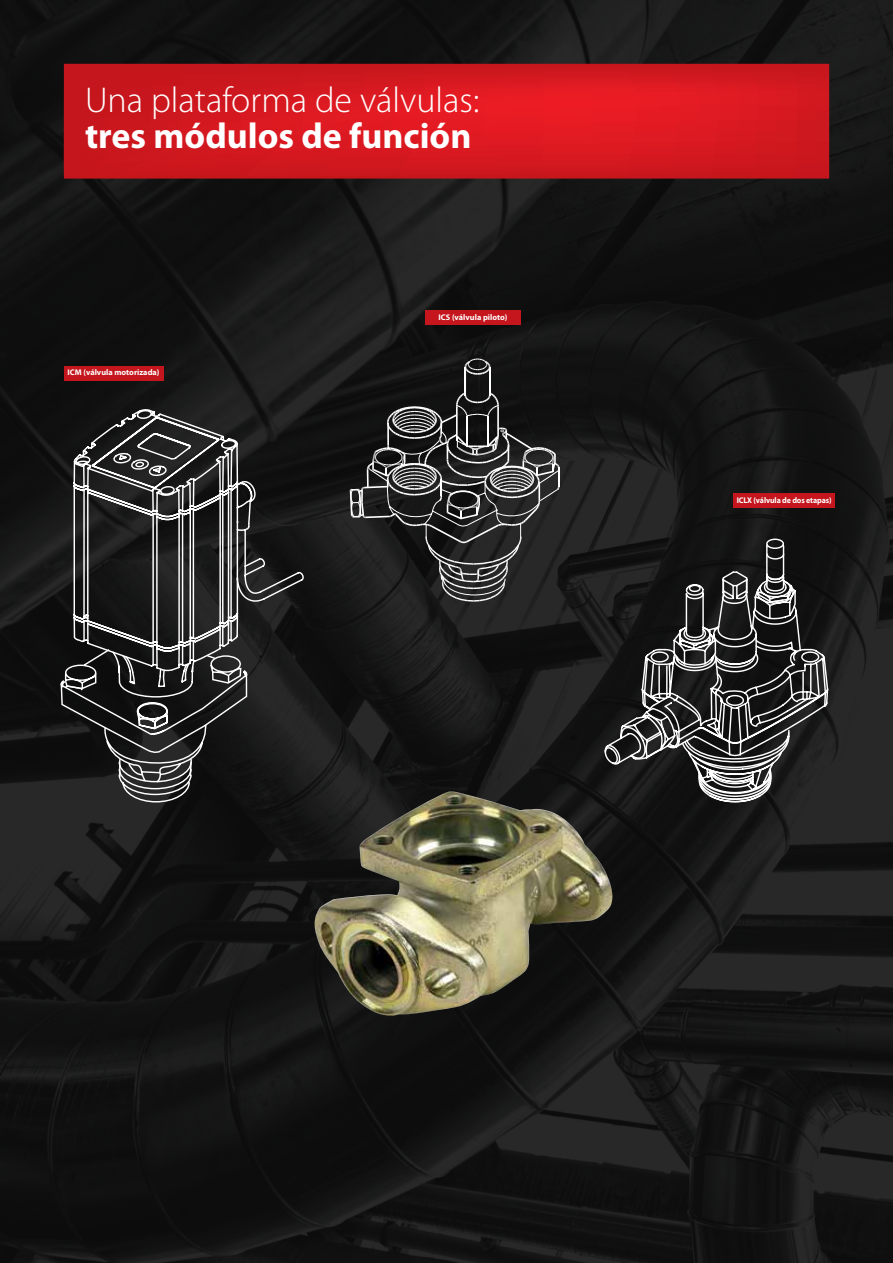
<style>
.page{position:relative;width:893px;height:1263px;background:#fff}
.page>*{position:absolute;margin:0;border:0;box-sizing:border-box;transform-origin:0 0}
.t1{font:300 36px "Myriad Pro";color:#fff}
.t2{font:700 36px "Myriad Pro";color:#fff}
.t3{font:700 8.25px "Myriad Pro";color:#fff}
.t4{font:700 8.25px "Myriad Pro";color:#fff;scale:.96 1}
</style>
<div class="page">
<img style="left:0;top:0;width:893px;height:1263px">
<svg style="left:64px;top:64px;width:765px;height:115px;background:#d3181f"></svg>
<img style="left:315px;top:795px;width:297px;height:221px">
<svg style="left:73px;top:408px;width:231px;height:263px;background:#222323"></svg>
<svg style="left:350px;top:359px;width:209px;height:243px;background:#333"></svg>
<svg style="left:238px;top:461px;width:13px;height:64px"></svg>
<svg style="left:604px;top:538px;width:224px;height:264px;background:#373838"></svg>
<svg style="left:80px;top:411px;width:158px;height:185px;background:#414141"></svg>
<svg style="left:60px;top:596px;width:189px;height:206px;background:#333"></svg>
<div style="left:425px;top:310px;width:96px;height:15px;background:#c4161c"></div>
<div style="left:64px;top:366px;width:99px;height:14px;background:#c4161c"></div>
<div style="left:734px;top:493px;width:101px;height:15px;background:#c4161c"></div>
<h1 class="t1" style="left:85px;top:80px;width:396px">Una plataforma de válvulas:</h1>
<h1 class="t2" style="left:85px;top:112px;width:388px">tres módulos de función</h1>
<p class="t3" style="left:68px;top:367px;width:93px">ICM (válvula motorizada)</p>
<p class="t3" style="left:439px;top:312px;width:70px">ICS (válvula piloto)</p>
<p class="t4" style="left:737px;top:495px;width:100px">ICLX (válvula de dos etapas)</p>
</div>
